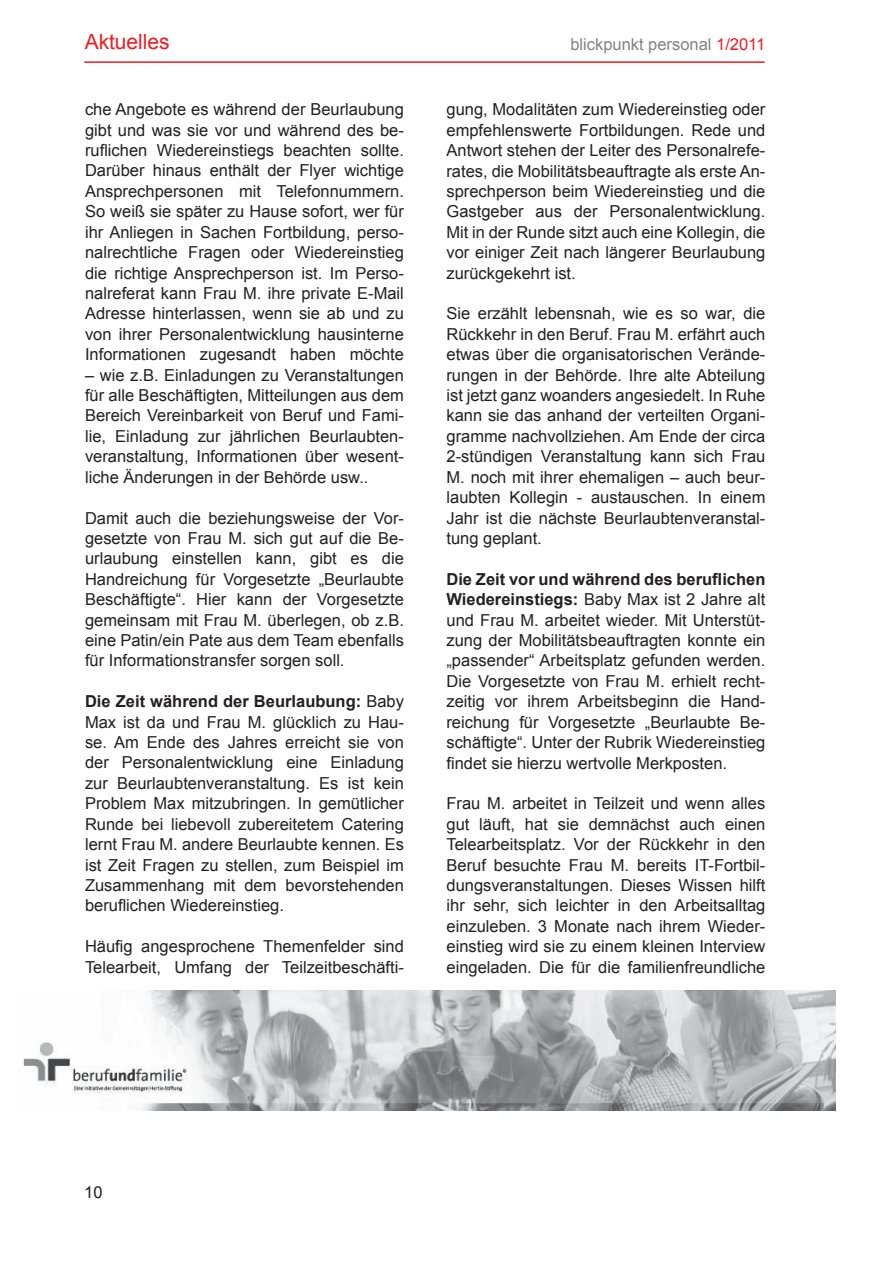
<style>
.page{position:relative;width:893px;height:1263px;background:#fff}
.page>*{position:absolute;margin:0;border:0;box-sizing:border-box;transform-origin:0 0}
.t1{font:21px "Arial";color:#ee1d23}
.t2{font:16.5px/20.4px "Arial";color:#231f20;text-align:justify}
.t3{font:16.5px "Arial";color:#808285}
.s1{color:#ee1d23}
.s2{font-weight:700}
</style>
<div class="page">
<hr style="left:84px;top:61px;width:681px;height:2px;background:#ee1d23">
<img style="left:23px;top:991px;width:812px;height:119px">
<p class="t1" style="left:85px;top:28px;width:86px">Aktuelles</p>
<p class="t3" style="left:570px;top:33px;width:197px">blickpunkt personal <span class="s1">1/2011</span></p>
<p class="t2" style="left:85px;top:99px;width:320px">che Angebote es während der Beurlaubung gibt und was sie vor und während des be&shy;ruflichen Wiedereinstiegs beachten sollte.<br>Darüber hinaus enthält der Flyer wichtige Ansprechpersonen mit Telefonnummern.<br>So weiß sie später zu Hause sofort, wer für ihr Anliegen in Sachen Fortbildung, perso&shy;nalrechtliche Fragen oder Wiedereinstieg die richtige Ansprechperson ist. Im Perso&shy;nalreferat kann Frau M. ihre private E-Mail Adresse hinterlassen, wenn sie ab und zu von ihrer Personalentwicklung hausinterne Informationen zugesandt haben möchte</p>
<p class="t2" style="left:85px;top:365px;width:320px">– wie z.B. Einladungen zu Veranstaltungen für alle Beschäftigten, Mitteilungen aus dem Bereich Vereinbarkeit von Beruf und Fami&shy;lie, Einladung zur jährlichen Beurlaubten&shy;veranstaltung, Informationen über wesent&shy;liche Änderungen in der Behörde usw..</p>
<p class="t2" style="left:85px;top:508px;width:320px">Damit auch die beziehungsweise der Vor&shy;gesetzte von Frau M. sich gut auf die Be&shy;urlaubung einstellen kann, gibt es die Handreichung für Vorgesetzte „Beurlaubte Beschäftigte“. Hier kann der Vorgesetzte gemeinsam mit Frau M. überlegen, ob z.B. eine Patin/ein Pate aus dem Team ebenfalls für Informationstransfer sorgen soll.</p>
<p class="t2" style="left:85px;top:691px;width:320px"><span class="s2">Die Zeit während der Beurlaubung:</span> Baby Max ist da und Frau M. glücklich zu Hau&shy;se. Am Ende des Jahres erreicht sie von der Personalentwicklung eine Einladung zur Beurlaubtenveranstaltung. Es ist kein Problem Max mitzubringen. In gemütlicher Runde bei liebevoll zubereitetem Catering lernt Frau M. andere Beurlaubte kennen. Es ist Zeit Fragen zu stellen, zum Beispiel im Zusammenhang mit dem bevorstehenden beruflichen Wiedereinstieg.</p>
<p class="t2" style="left:85px;top:936px;width:320px">Häufig angesprochene Themenfelder sind<br>Telearbeit, Umfang der Teilzeitbeschäfti-</p>
<p class="t2" style="left:446px;top:99px;width:320px">gung, Modalitäten zum Wiedereinstieg oder empfehlenswerte Fortbildungen. Rede und Antwort stehen der Leiter des Personalrefe&shy;rates, die Mobilitätsbeauftragte als erste An&shy;sprechperson beim Wiedereinstieg und die Gastgeber aus der Personalentwicklung.<br>Mit in der Runde sitzt auch eine Kollegin, die vor einiger Zeit nach längerer Beurlaubung zurückgekehrt ist.</p>
<p class="t2" style="left:446px;top:304px;width:320px">Sie erzählt lebensnah, wie es so war, die Rückkehr in den Beruf. Frau M. erfährt auch etwas über die organisatorischen Verände&shy;rungen in der Behörde. Ihre alte Abteilung ist jetzt ganz woanders angesiedelt. In Ruhe kann sie das anhand der verteilten Organi&shy;gramme nachvollziehen. Am Ende der circa 2-stündigen Veranstaltung kann sich Frau M. noch mit ihrer ehemaligen – auch beur&shy;laubten Kollegin - austauschen. In einem Jahr ist die nächste Beurlaubtenveranstal&shy;tung geplant.</p>
<p class="t2" style="left:446px;top:569px;width:320px"><span class="s2">Die Zeit vor und während des beruflichen Wiedereinstiegs:</span> Baby Max ist 2 Jahre alt und Frau M. arbeitet wieder. Mit Unterstüt&shy;zung der Mobilitätsbeauftragten konnte ein „passender“ Arbeitsplatz gefunden werden.<br>Die Vorgesetzte von Frau M. erhielt recht&shy;zeitig vor ihrem Arbeitsbeginn die Hand&shy;reichung für Vorgesetzte „Beurlaubte Be&shy;schäftigte“. Unter der Rubrik Wiedereinstieg findet sie hierzu wertvolle Merkposten.</p>
<p class="t2" style="left:446px;top:793px;width:320px">Frau M. arbeitet in Teilzeit und wenn alles gut läuft, hat sie demnächst auch einen Telearbeitsplatz. Vor der Rückkehr in den Beruf besuchte Frau M. bereits IT-Fortbil&shy;dungsveranstaltungen. Dieses Wissen hilft ihr sehr, sich leichter in den Arbeitsalltag einzuleben. 3 Monate nach ihrem Wieder&shy;einstieg wird sie zu einem kleinen Interview eingeladen. Die für die familienfreundliche</p>
<p class="t2" style="left:84px;top:1182px;width:20px">10</p>
</div>
